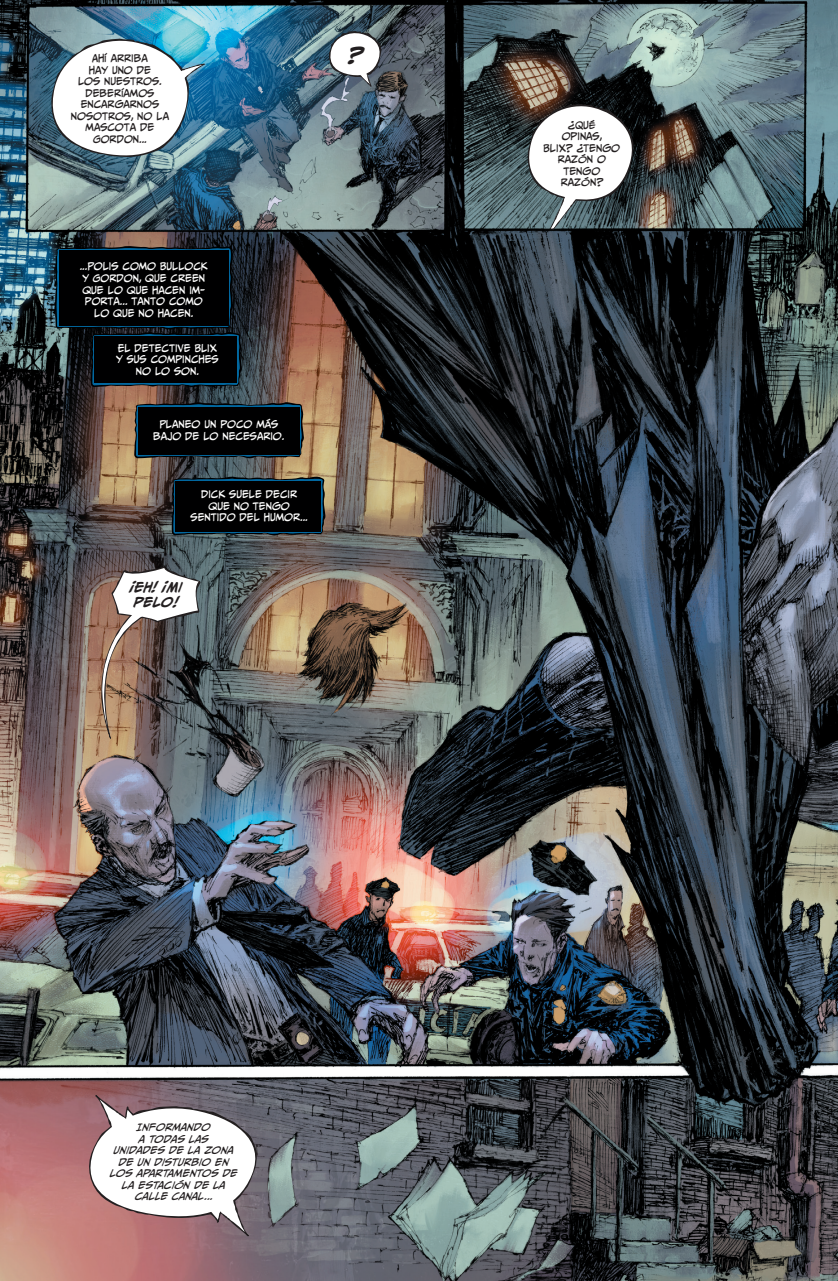
<style>
.page{position:relative;width:838px;height:1281px;background:#fff}
.page>*{position:absolute;margin:0;border:0;box-sizing:border-box;transform-origin:0 0}
.t1{font:italic 700 19.25px "CC Meanwhile";color:#231f20}
.t2{font:italic 700 12.25px/14.7px "CC Meanwhile";color:#231f20;text-align:center}
.t3{font:9.62px/11.5px "CC Meanwhile";color:#fff;text-align:center}
.t4{font:9.62px/11.5px "CC Meanwhile";color:#231f20;text-align:center}
.t5{font:italic 9.62px/11.5px "CC Meanwhile";color:#231f20;text-align:center}
</style>
<div class="page">
<img style="left:0;top:0;width:837px;height:1280px">
<svg style="left:134px;top:402px;width:170px;height:56px;background:#283c45"></svg>
<div style="left:138px;top:406px;width:161px;height:48px;background:#000001"></div>
<svg style="left:55px;top:245px;width:187px;height:142px;background:#081015"></svg>
<div style="left:94px;top:336px;width:143px;height:47px;background:#000001"></div>
<svg style="left:171px;top:474px;width:154px;height:62px;background:#314953"></svg>
<div style="left:175px;top:481px;width:146px;height:50px;background:#000001"></div>
<svg style="left:327px;top:31px;width:56px;height:56px"></svg>
<img style="left:45px;top:35px;width:160px;height:124px">
<svg style="left:80px;top:1094px;width:186px;height:142px"></svg>
<svg style="left:522px;top:101px;width:116px;height:128px"></svg>
<svg style="left:80px;top:566px;width:121px;height:172px"></svg>
<svg style="left:0;top:1275px;width:2px;height:6px"></svg>
<svg style="left:833px;top:1275px;width:5px;height:6px"></svg>
<p class="t4" style="left:71px;top:52px;width:100px">AHÍ ARRIBA<br>HAY UNO DE<br>LOS NUESTROS.<br>DEBERÍAMOS<br>ENCARGARNOS<br>NOSOTROS, NO LA<br>MASCOTA DE<br>GORDON...</p>
<h1 class="t1" style="left:347px;top:45px;width:16px">?</h1>
<p class="t3" style="left:80px;top:261px;width:130px">...POLIS COMO BULLOCK<br>Y GORDON, QUE CREEN<br>QUE LO QUE HACEN IM-<br>PORTA... TANTO COMO<br>LO QUE NO HACEN.</p>
<p class="t3" style="left:116px;top:342px;width:104px">EL DETECTIVE BLIX<br>Y SUS COMPINCHES<br>NO LO SON.</p>
<p class="t3" style="left:153px;top:418px;width:133px">PLANEO UN POCO MÁS<br>BAJO DE LO NECESARIO.</p>
<p class="t3" style="left:190px;top:488px;width:119px">DICK SUELE DECIR<br>QUE NO TENGO<br>SENTIDO DEL HUMOR...</p>
<p class="t2" style="left:130px;top:580px;width:54px">¡Eh! ¡Mi pelo!</p>
<p class="t4" style="left:543px;top:119px;width:78px">¿QUÉ<br>OPINAS,<br>BLIX? ¿TENGO<br>RAZÓN O<br>TENGO<br>RAZÓN?</p>
<p class="t5" style="left:110px;top:1121px;width:129px">INFORMANDO<br>A TODAS LAS<br>UNIDADES DE LA ZONA<br>DE UN DISTURBIO EN<br>LOS APARTAMENTOS DE<br>LA ESTACIÓN DE LA<br>CALLE CANAL...</p>
</div>
